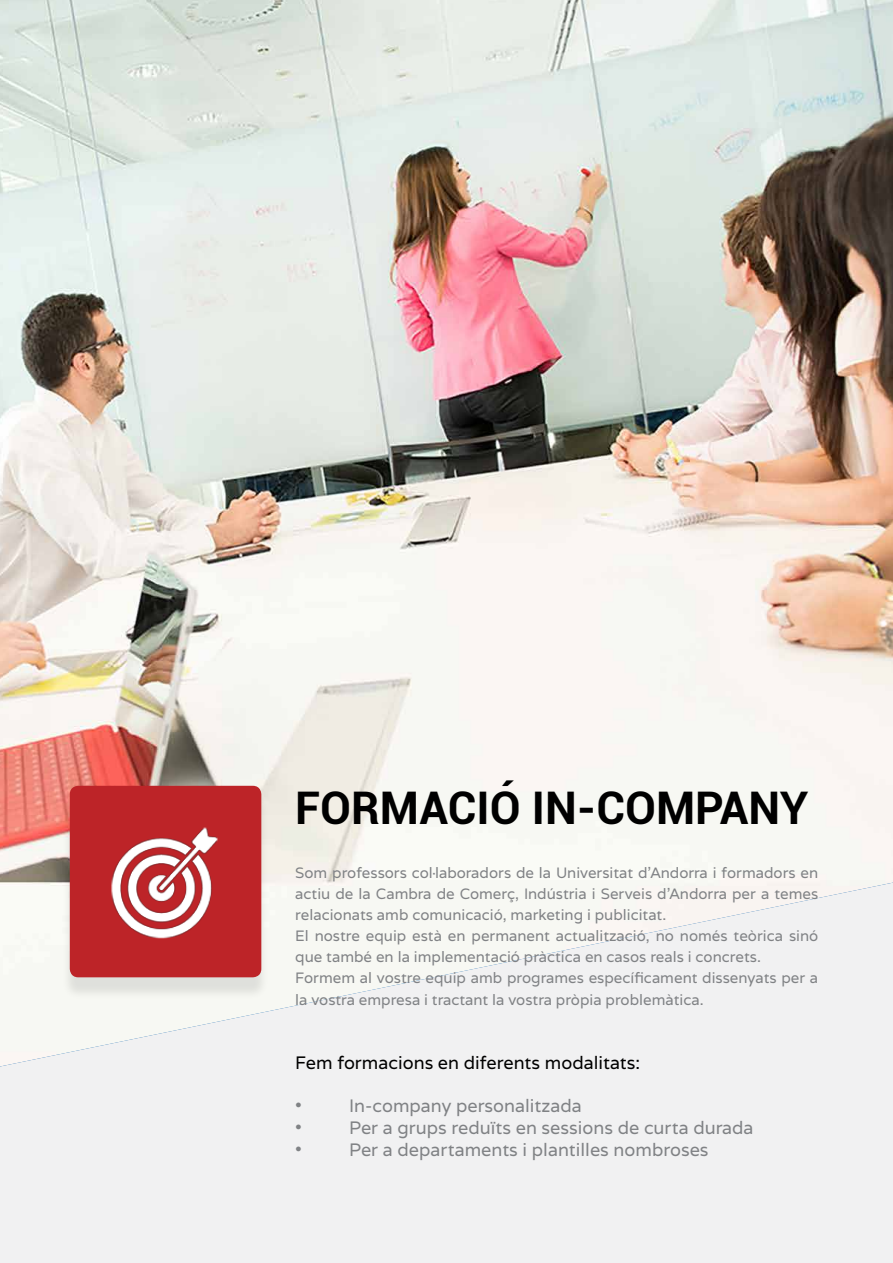
<style>
.page{position:relative;width:893px;height:1263px;background:#fff}
.page>*{position:absolute;margin:0;border:0;box-sizing:border-box;transform-origin:0 0}
.t1{font:700 45px "Roboto";color:#000}
.t2{font:18px "Varela";color:#808285}
.t3{font:18px "Varela";color:#000}
.t4{font:15px/21.1px "Varela";color:#808285}
</style>
<div class="page">
<div style="left:0;top:764px;width:893px;height:499px;background:#f1f1f2"></div>
<img style="left:0;top:0;width:893px;height:1066px">
<div style="left:62px;top:792px;width:207px;height:208px;background:#000;opacity:.1"></div>
<div style="left:70px;top:786px;width:191px;height:191px;background:#bd2428;border-radius:9px"></div>
<img style="left:111px;top:827px;width:107px;height:112px">
<h1 class="t1" style="left:295px;top:776px;width:515px">FORMACIÓ IN-COMPANY</h1>
<p class="t4" style="left:295px;top:862px;width:525px">Som professors col·laboradors de la Universitat d’Andorra i formadors en actiu de la Cambra de Comerç, Indústria i Serveis d’Andorra per a temes relacionats amb comunicació, marketing i publicitat.<br>El nostre equip està en permanent actualització, no només teòrica sinó que també en la implementació pràctica en casos reals i concrets.<br>Formem al vostre equip amb programes específicament dissenyats per a la vostra empresa i tractant la vostra pròpia problemàtica.</p>
<p class="t3" style="left:295px;top:1051px;width:346px">Fem formacions en diferents modalitats:</p>
<p class="t2" style="left:295px;top:1094px;width:8px">•</p>
<p class="t2" style="left:349px;top:1094px;width:234px">In-company personalitzada</p>
<p class="t2" style="left:295px;top:1116px;width:8px">•</p>
<p class="t2" style="left:349px;top:1116px;width:406px">Per a grups reduïts en sessions de curta durada</p>
<p class="t2" style="left:295px;top:1137px;width:8px">•</p>
<p class="t2" style="left:349px;top:1137px;width:361px">Per a departaments i plantilles nombroses</p>
</div>
